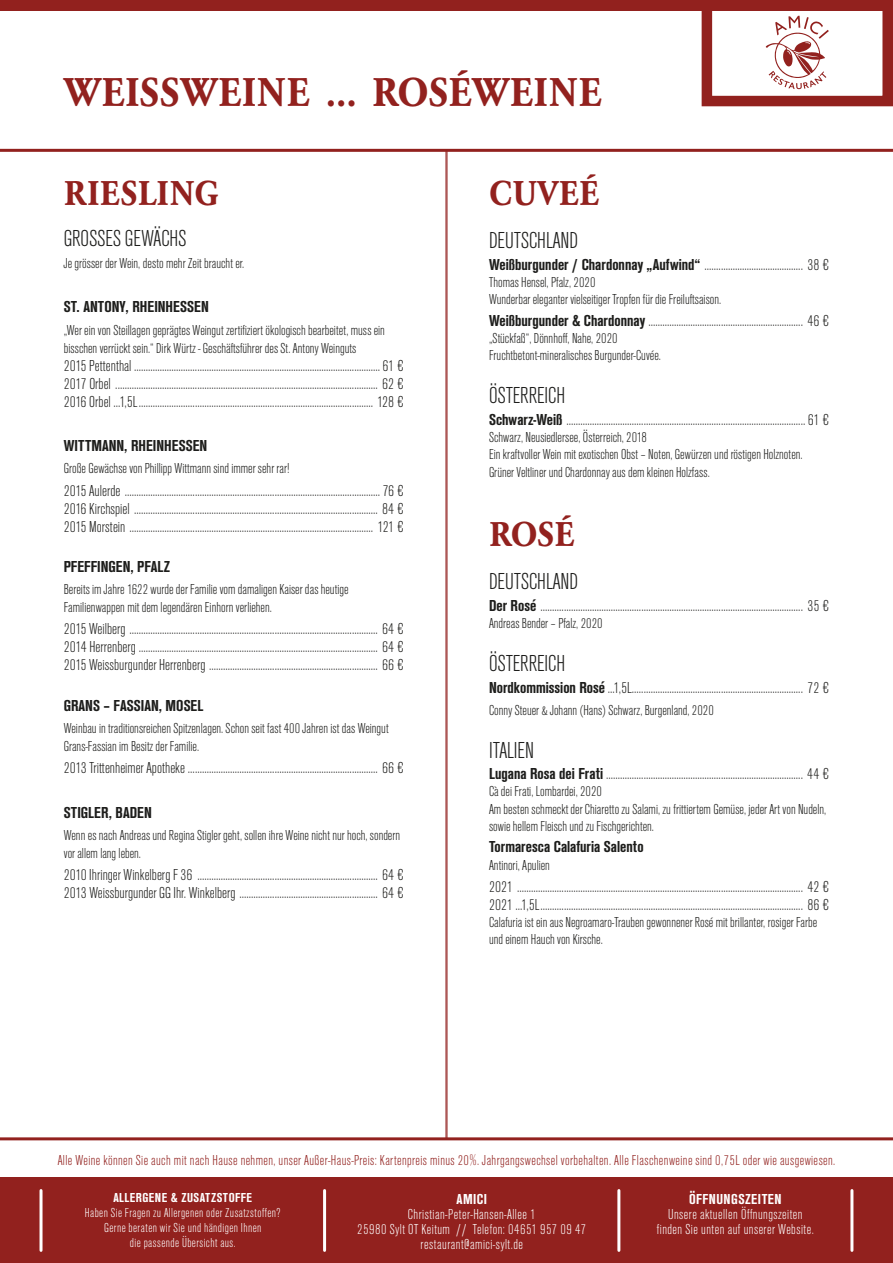
<style>
.page{position:relative;width:893px;height:1263px;background:#fff}
.page>*{position:absolute;margin:0;border:0;box-sizing:border-box;transform-origin:0 0}
.t1{font:700 condensed 42px "Garamond Std";color:#92211e}
.t2{font:700 condensed 36px "Garamond Std";color:#92211e}
.t3{font:300 condensed 24px "Ancona";color:#1d1d1b}
.t4{font:300 condensed 16.5px/18px "Ancona";color:#1d1d1b;text-align:justify}
.t5{font:700 condensed 16.5px "Ancona";color:#1d1d1b}
.t6{font:300 condensed 15px/17.2px "Ancona";color:#1d1d1b}
.t7{font:300 condensed 15px "Ancona";letter-spacing:.025em;color:#92211e}
.t8{font:300 condensed 15px/15px "Ancona";letter-spacing:.03em;color:#fff;text-align:center}
.t9{font:700 condensed 15px "Ancona";letter-spacing:.03em;color:#fff}
.t10{font:300 condensed 13.5px/15px "Ancona";letter-spacing:.03em;color:#fff;text-align:center}
.t11{font:700 condensed 13.5px "Ancona";letter-spacing:.03em;color:#fff}
.s1{font-weight:700}
</style>
<div class="page">
<hr style="left:0;top:149px;width:893px;height:3px;background:#92211e">
<hr style="left:0;top:1137px;width:893px;height:3px;background:#92211e">
<div style="left:702px;top:0;width:191px;height:106px;border:10px solid #92211e"></div>
<svg style="left:766px;top:16px;width:63px;height:73px"></svg>
<div style="left:0;top:1178px;width:893px;height:85px;background:#92211e"></div>
<div style="left:0;top:0;width:893px;height:11px;background:#92211e"></div>
<hr style="left:892px;top:0;width:1px;height:106px;background:#92211e">
<hr style="left:447px;top:151px;width:1px;height:987px;background:#92211e">
<hr style="left:446px;top:151px;width:1px;height:987px;background:#92211e">
<hr style="left:323px;top:1190px;width:3px;height:60px;background:#fff">
<hr style="left:40px;top:1190px;width:3px;height:60px;background:#fff">
<hr style="left:617px;top:1190px;width:3px;height:60px;background:#fff">
<hr style="left:850px;top:1190px;width:3px;height:60px;background:#fff">
<h1 class="t1" style="left:64px;top:68px;width:540px">WEISSWEINE ... ROSÉWEINE</h1>
<h2 class="t2" style="left:64px;top:172px;width:156px">RIESLING</h2>
<h3 class="t3" style="left:64px;top:225px;width:124px">GROSSES GEWÄCHS</h3>
<p class="t6" style="left:64px;top:255px;width:182px">Je grösser der Wein, desto mehr Zeit braucht er.</p>
<p class="t5" style="left:64px;top:297px;width:147px">ST. ANTONY, RHEINHESSEN</p>
<p class="t6" style="left:64px;top:321px;width:323px;line-height:18px">„Wer ein von Steillagen geprägtes Weingut zertifiziert ökologisch bearbeitet, muss ein bisschen verrückt sein.“ Dirk Würtz - Geschäftsführer des St. Antony Weinguts</p>
<p class="t4" style="left:64px;top:357px;width:342px">2015 Pettenthal ......................................................................................................... 61 € 2017 Orbel ................................................................................................................ 62 € 2016 Orbel ...1,5L.................................................................................................... 128 €</p>
<p class="t5" style="left:64px;top:436px;width:145px">WITTMANN, RHEINHESSEN</p>
<p class="t6" style="left:64px;top:460px;width:227px">Große Gewächse von Phillipp Wittmann sind immer sehr rar!</p>
<p class="t4" style="left:64px;top:482px;width:342px">2015 Aulerde ............................................................................................................. 76 € 2016 Kirchspiel ........................................................................................................ 84 € 2015 Morstein ........................................................................................................ 121 €</p>
<p class="t5" style="left:64px;top:557px;width:108px">PFEFFINGEN, PFALZ</p>
<p class="t6" style="left:64px;top:581px;width:286px;line-height:18px">Bereits im Jahre 1622 wurde der Familie vom damaligen Kaiser das heutige<br>Familienwappen mit dem legendären Einhorn verliehen.</p>
<p class="t4" style="left:64px;top:620px;width:342px">2015 Weilberg .......................................................................................................... 64 € 2014 Herrenberg ...................................................................................................... 64 € 2015 Weissburgunder Herrenberg ........................................................................ 66 €</p>
<p class="t5" style="left:64px;top:695px;width:141px">GRANS – FASSIAN, MOSEL</p>
<p class="t6" style="left:64px;top:719px;width:327px;line-height:18px">Weinbau in traditionsreichen Spitzenlagen. Schon seit fast 400 Jahren ist das Weingut<br>Grans-Fassian im Besitz der Familie.</p>
<p class="t4" style="left:64px;top:759px;width:342px">2013 Trittenheimer Apotheke ................................................................................. 66 €</p>
<p class="t5" style="left:64px;top:802px;width:90px">STIGLER, BADEN</p>
<p class="t6" style="left:64px;top:826px;width:338px;line-height:18px">Wenn es nach Andreas und Regina Stigler geht, sollen ihre Weine nicht nur hoch, sondern vor allem lang leben.</p>
<p class="t4" style="left:64px;top:866px;width:342px">2010 Ihringer Winkelberg F 36 ............................................................................. 64 €<br>2013 Weissburgunder GG Ihr. Winkelberg ........................................................... 64 €</p>
<h2 class="t2" style="left:489px;top:172px;width:112px">CUVEÉ</h2>
<h3 class="t3" style="left:489px;top:228px;width:91px">DEUTSCHLAND</h3>
<p class="t4" style="left:489px;top:256px;width:342px"><span class="s1">Weißburgunder / Chardonnay „Aufwind“</span> .......................................... 38 €</p>
<p class="t6" style="left:489px;top:274px;width:234px">Thomas Hensel, Pfalz, 2020<br>Wunderbar eleganter vielseitiger Tropfen für die Freiluftsaison.</p>
<p class="t4" style="left:489px;top:312px;width:342px"><span class="s1">Weißburgunder &amp; Chardonnay</span> .................................................................. 46 €</p>
<p class="t6" style="left:489px;top:330px;width:173px">„Stückfaß“, Dönnhoff, Nahe, 2020<br>Fruchtbetont-mineralisches Burgunder-Cuvée.</p>
<h3 class="t3" style="left:489px;top:383px;width:78px">ÖSTERREICH</h3>
<p class="t4" style="left:489px;top:411px;width:342px"><span class="s1">Schwarz-Weiß</span> ...................................................................................................... 61 €</p>
<p class="t6" style="left:489px;top:429px;width:315px">Schwarz, Neusiedlersee, Österreich, 2018<br>Ein kraftvoller Wein mit exotischen Obst – Noten, Gewürzen und röstigen Holznoten.<br>Grüner Veltliner und Chardonnay aus dem kleinen Holzfass.</p>
<h2 class="t2" style="left:489px;top:513px;width:87px">ROSÉ</h2>
<h3 class="t3" style="left:489px;top:569px;width:91px">DEUTSCHLAND</h3>
<p class="t4" style="left:489px;top:596px;width:342px"><span class="s1">Der Rosé</span> ................................................................................................................ 35 €</p>
<p class="t6" style="left:489px;top:615px;width:115px">Andreas Bender – Pfalz, 2020</p>
<h3 class="t3" style="left:489px;top:650px;width:78px">ÖSTERREICH</h3>
<p class="t4" style="left:489px;top:679px;width:342px"><span class="s1">Nordkommission Rosé</span> ...1,5L......................................................................... 72 €</p>
<p class="t6" style="left:489px;top:701px;width:226px">Conny Steuer &amp; Johann (Hans) Schwarz, Burgenland, 2020</p>
<h3 class="t3" style="left:489px;top:737px;width:46px">ITALIEN</h3>
<p class="t4" style="left:489px;top:765px;width:342px"><span class="s1">Lugana Rosa dei Frati</span> .................................................................................... 44 €</p>
<p class="t6" style="left:489px;top:783px;width:339px">Cà dei Frati, Lombardei, 2020<br>Am besten schmeckt der Chiaretto zu Salami, zu frittiertem Gemüse, jeder Art von Nudeln, sowie hellem Fleisch und zu Fischgerichten.</p>
<p class="t5" style="left:489px;top:837px;width:156px">Tormaresca Calafuria Salento</p>
<p class="t6" style="left:489px;top:856px;width:63px">Antinori, Apulien</p>
<p class="t4" style="left:489px;top:878px;width:342px">2021 .......................................................................................................................... 42 €<br>2021 ...1,5L................................................................................................................ 86 €</p>
<p class="t6" style="left:489px;top:914px;width:330px">Calafuria ist ein aus Negroamaro-Trauben gewonnener Rosé mit brillanter, rosiger Farbe und einem Hauch von Kirsche.</p>
<p class="t7" style="left:58px;top:1152px;width:779px">Alle Weine können Sie auch mit nach Hause nehmen, unser Außer-Haus-Preis: Kartenpreis minus 20%. Jahrgangswechsel vorbehalten. Alle Flaschenweine sind 0,75L oder wie ausgewiesen.</p>
<p class="t11" style="left:113px;top:1190px;width:140px">ALLERGENE &amp; ZUSATZSTOFFE</p>
<p class="t10" style="left:85px;top:1206px;width:197px">Haben Sie Fragen zu Allergenen oder Zusatzstoffen?<br>Gerne beraten wir Sie und händigen Ihnen<br>die passende Übersicht aus.</p>
<p class="t9" style="left:456px;top:1190px;width:32px">AMICI</p>
<p class="t8" style="left:357px;top:1206px;width:230px">Christian-Peter-Hansen-Allee 1<br>25980 Sylt OT Keitum // Telefon: 04651 957 09 47 restaurant@amici-sylt.de</p>
<p class="t9" style="left:689px;top:1190px;width:94px">ÖFFNUNGSZEITEN</p>
<p class="t8" style="left:657px;top:1206px;width:158px">Unsere aktuellen Öffnungszeiten finden Sie unten auf unserer Website.</p>
</div>
